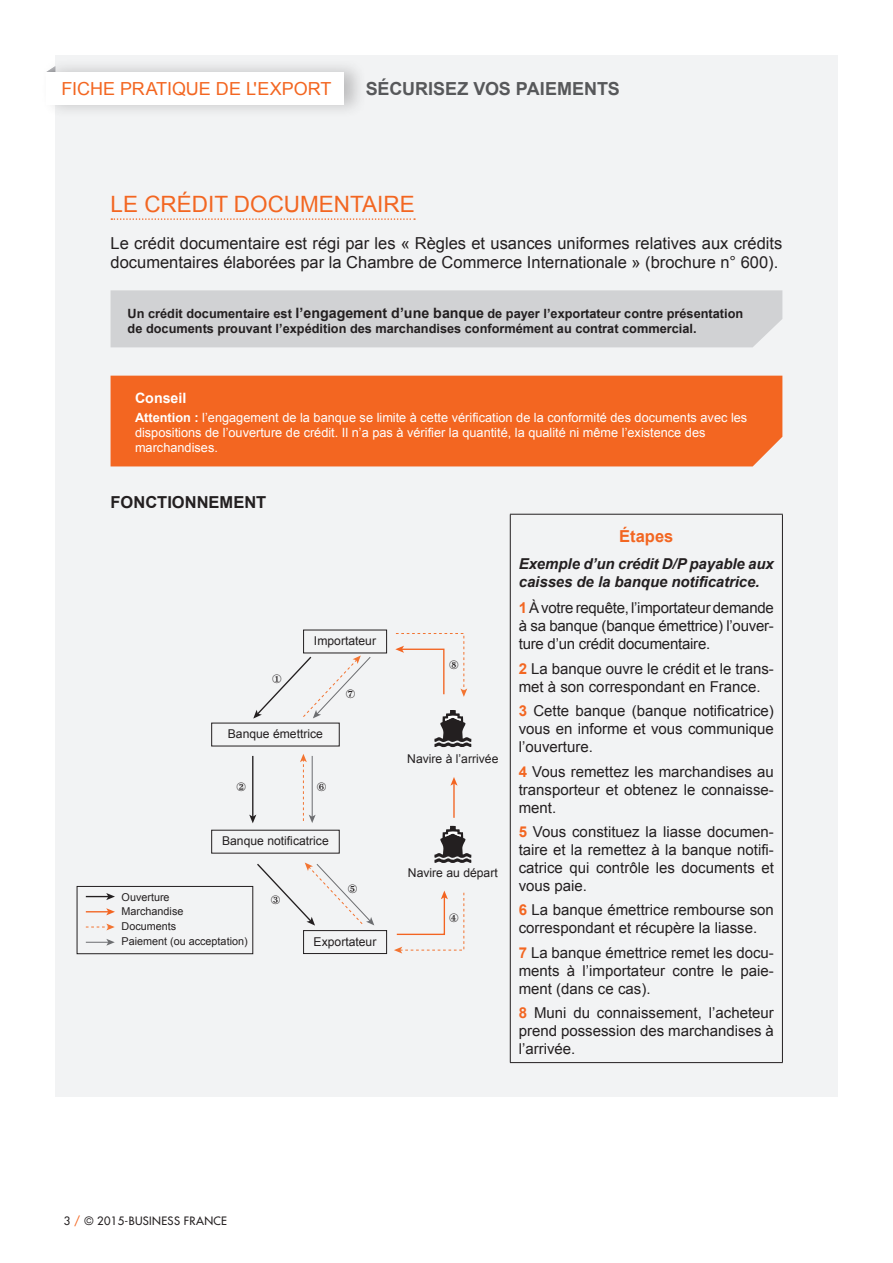
<style>
.page{position:relative;width:893px;height:1263px;background:#fff}
.page>*{position:absolute;margin:0;border:0;box-sizing:border-box;transform-origin:0 0}
.t1{font:22.5px "Arial";color:#f36621}
.t2{font:18px "Arial";letter-spacing:-.005em;color:#f36621}
.t3{font:700 18px "Arial";letter-spacing:-.005em;color:#57585a}
.t4{font:16.5px/19.5px "Arial";color:#231f20}
.t5{font:700 16.5px "Arial";color:#231f20}
.t6{font:700 16.5px "Arial";color:#f36621}
.t7{font:15px/18px "Arial";color:#231f20;text-align:justify}
.t8{font:italic 700 15px/18px "Arial";letter-spacing:-.005em;color:#231f20}
.t9{font:700 14.25px "Arial";color:#fff}
.t10{font:12.75px/15px "Arial";color:#fff}
.t11{font:700 12.75px/15px "Arial";color:#231f20}
.t12{font:12.15px "Arial";color:#231f20}
.t13{font:500 11.25px "Futura Std";letter-spacing:.03em;color:#231f20}
.t14{font:10.8px/14.9px "Arial";color:#231f20}
.s1{font-size:14.25px}
.s2{font-weight:700}
.s3{font-weight:700;color:#f36621}
.s4{color:#f36621}
</style>
<div class="page">
<div style="left:55px;top:55px;width:783px;height:1042px;background:#f2f3f4"></div>
<div style="left:41px;top:58px;width:326px;height:61px;background:#231f20;opacity:.25"></div>
<div style="left:47px;top:72px;width:297px;height:32px;background:#fff"></div>
<svg style="left:111px;top:218px;width:304px;height:2px"></svg>
<div style="left:111px;top:290px;width:671px;height:57px;background:#d1d2d4"></div>
<div style="left:111px;top:376px;width:671px;height:90px;background:#f36621"></div>
<hr style="left:510px;top:514px;width:273px;height:1px;background:#231f20">
<hr style="left:510px;top:515px;width:1px;height:547px;background:#231f20">
<hr style="left:782px;top:515px;width:1px;height:547px;background:#231f20">
<hr style="left:510px;top:1062px;width:273px;height:1px;background:#231f20">
<svg style="left:434px;top:826px;width:37px;height:37px"></svg>
<svg style="left:434px;top:710px;width:37px;height:37px"></svg>
<hr style="left:453px;top:783px;width:2px;height:35px;background:#f36421">
<svg style="left:450px;top:777px;width:8px;height:9px"></svg>
<div style="left:303px;top:930px;width:84px;height:24px;border:1px solid #231f20"></div>
<svg style="left:86px;top:923px;width:29px;height:7px"></svg>
<hr style="left:252px;top:756px;width:1px;height:61px;background:#231f20">
<svg style="left:249px;top:814px;width:7px;height:9px"></svg>
<svg style="left:86px;top:908px;width:29px;height:7px"></svg>
<svg style="left:86px;top:893px;width:29px;height:7px"></svg>
<svg style="left:86px;top:939px;width:29px;height:7px"></svg>
<div style="left:77px;top:886px;width:176px;height:68px;border:1px solid #231f20"></div>
<svg style="left:394px;top:890px;width:70px;height:63px"></svg>
<svg style="left:395px;top:633px;width:72px;height:64px"></svg>
<svg style="left:257px;top:862px;width:117px;height:63px"></svg>
<svg style="left:300px;top:754px;width:16px;height:69px"></svg>
<svg style="left:253px;top:655px;width:118px;height:63px"></svg>
<p class="t2" style="left:62px;top:79px;width:271px">FICHE PRATIQUE DE L'EXPORT</p>
<p class="t3" style="left:366px;top:79px;width:254px">Sécurisez vos paiements</p>
<h1 class="t1" style="left:111px;top:191px;width:306px">LE CRÉDIT DOCUMENTAIRE</h1>
<p class="t4" style="left:111px;top:233px;width:673px">Le crédit documentaire est régi par les « Règles et usances uniformes relatives aux crédits documentaires élaborées par la Chambre de Commerce Internationale » (brochure n° 600).</p>
<p class="t11" style="left:128px;top:306px;width:617px">Un crédit documentaire est <span class="s1">l’engagement d’une banque</span> de payer l’exportateur contre présentation de documents prouvant l’expédition des marchandises conformément au contrat commercial.</p>
<p class="t9" style="left:135px;top:390px;width:53px">Conseil</p>
<p class="t10" style="left:135px;top:410px;width:614px"><span class="s2">Attention :</span> l’engagement de la banque se limite à cette vérification de la conformité des documents avec les dispositions de l’ouverture de crédit. Il n’a pas à vérifier la quantité, la qualité ni même l’existence des marchandises.</p>
<p class="t5" style="left:111px;top:493px;width:87px">FONCTIONNE</p>
<p class="t5" style="left:220px;top:493px;width:26px">MENT</p>
<p class="t12" style="left:314px;top:634px;width:64px">Importateur</p>
<p class="t12" style="left:228px;top:727px;width:97px">Banque émettrice</p>
<p class="t12" style="left:222px;top:834px;width:108px">Banque notificatrice</p>
<p class="t14" style="left:122px;top:889px;width:128px">Ouverture<br>Marchandise<br>Documents<br>Paiement (ou acceptation)</p>
<p class="t12" style="left:314px;top:934px;width:64px">Exportateur</p>
<p class="t12" style="left:407px;top:752px;width:93px">Navire à l’arrivée</p>
<p class="t12" style="left:408px;top:866px;width:91px">Navire au départ</p>
<p class="t6" style="left:619px;top:527px;width:56px">Étapes</p>
<p class="t8" style="left:519px;top:555px;width:257px">Exemple d’un crédit D/P payable aux caisses de la banque notificatrice.</p>
<p class="t7" style="left:519px;top:599px;width:257px"><span class="s3">1</span>Àvotrerequête,l’importateurdemande à sa banque (banque émettrice) l’ouver&shy;ture d’un crédit documentaire.</p>
<p class="t7" style="left:519px;top:659px;width:257px"><span class="s3">2</span> La banque ouvre le crédit et le trans&shy;met à son correspondant en France.</p>
<p class="t7" style="left:519px;top:702px;width:257px"><span class="s3">3</span> Cette banque (banque notificatrice) vous en informe et vous communique l’ouverture.</p>
<p class="t7" style="left:519px;top:762px;width:257px"><span class="s3">4</span> Vous remettez les marchandises au transporteur et obtenez le connaisse&shy;ment.</p>
<p class="t7" style="left:519px;top:823px;width:257px"><span class="s3">5</span> Vous constituez la liasse documen&shy;taire et la remettez à la banque notifi&shy;catrice qui contrôle les documents et vous paie.</p>
<p class="t7" style="left:519px;top:901px;width:257px"><span class="s3">6</span> La banque émettrice rembourse son correspondant et récupère la liasse.</p>
<p class="t7" style="left:519px;top:943px;width:257px"><span class="s3">7</span> La banque émettrice remet les docu&shy;ments à l’importateur contre le paie&shy;ment (dans ce cas).</p>
<p class="t7" style="left:519px;top:1004px;width:257px"><span class="s3">8</span> Muni du connaissement, l’acheteur prend possession des marchandises à l’arrivée.</p>
<p class="t13" style="left:64px;top:1214px;width:165px">3 <span class="s4">/</span> © 2015-BUSINESS FRANCE</p>
</div>
